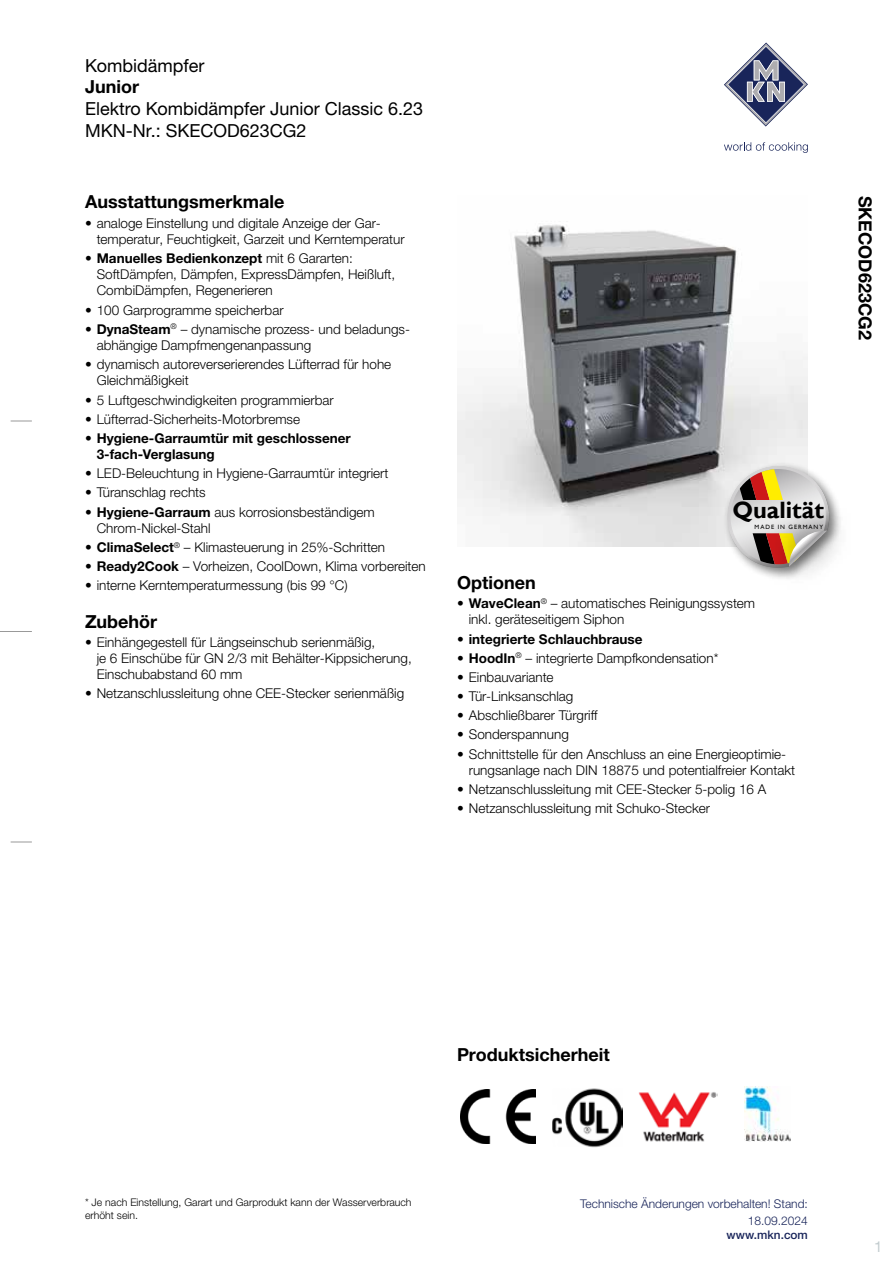
<style>
.page{position:relative;width:893px;height:1263px;background:#fff}
.page>*{position:absolute;margin:0;border:0;box-sizing:border-box;transform-origin:0 0}
.t1{font:700 23.7px "Gill Sans";color:#000}
.t2{font:700 18px "Helvetica Neue LTW1 G";color:#000}
.t3{font:18px/21.6px "Helvetica Neue LTW1 G";color:#000}
.t4{font:15px "Helvetica Neue LTW1 G";color:#c3cccf}
.t5{font:300 13.5px/16.2px "Helvetica Neue LTW1 G";color:#000}
.t6{font:700 13.5px/16.2px "Helvetica Neue LTW1 G";color:#000}
.t7{font:300 12px/16.5px "Helvetica Neue LTW1 G";color:#19255a;text-align:right}
.t8{font:500 11.85px "Helvetica Neue LTW1 G";color:#19255a}
.t9{font:300 10.5px/12.6px "Helvetica Neue LTW1 G";color:#000}
.t10{font:6.15px "Gill Sans";letter-spacing:.15em;color:#000}
.s1{font-weight:700}
.s2{font-weight:300}
</style>
<div class="page">
<svg style="left:11px;top:421px;width:21px;height:1px"></svg>
<hr style="left:0;top:631px;width:32px;height:1px;background:#999">
<svg style="left:11px;top:842px;width:21px;height:1px"></svg>
<svg style="left:724px;top:43px;width:84px;height:84px"></svg>
<svg style="left:724px;top:142px;width:84px;height:11px"></svg>
<img style="left:457px;top:224px;width:351px;height:322px">
<img style="left:460px;top:1089px;width:75px;height:54px">
<img style="left:553px;top:1088px;width:70px;height:60px">
<img style="left:639px;top:1092px;width:78px;height:50px">
<img style="left:744px;top:1087px;width:47px;height:55px">
<div style="left:722px;top:461px;width:121px;height:120px;background:#000;opacity:.5"></div>
<div style="left:716px;top:454px;width:114px;height:93px;background:#fff;opacity:.6"></div>
<div style="left:725px;top:481px;width:115px;height:87px;background:#000;opacity:.35"></div>
<div style="left:767px;top:504px;width:88px;height:86px;background:#000;opacity:.75"></div>
<svg style="left:727px;top:466px;width:102px;height:102px;background:#cabcad"></svg>
<h2 class="t3" style="left:85px;top:54px;width:121px">Kombidämpfer</h2>
<h2 class="t2" style="left:85px;top:76px;width:55px">Junior</h2>
<h2 class="t3" style="left:85px;top:98px;width:340px">Elektro Kombidämpfer Junior Classic 6.23<br>MKN-Nr.: SKECOD623CG2</h2>
<h2 class="t2" style="left:85px;top:191px;width:201px">Ausstattungsmerkmale</h2>
<p class="t5" style="left:97px;top:215px;width:309px;text-indent:-12px">• analoge Einstellung und digitale Anzeige der Gar&shy;temperatur, Feuchtigkeit, Garzeit und Kerntemperatur</p>
<p class="t5" style="left:97px;top:250px;width:300px;text-indent:-12px">• <span class="s1">Manuelles Bedienkonzept</span> mit 6 Gararten:<br>SoftDämpfen, Dämpfen, ExpressDämpfen, Heißluft,<br>CombiDämpfen, Regenerieren</p>
<p class="t5" style="left:85px;top:302px;width:200px">• 100 Garprogramme speicherbar</p>
<p class="t5" style="left:97px;top:321px;width:315px;text-indent:-12px">• <span class="s1">DynaSteam</span><sup>®</sup> – dynamische prozess- und beladungs&shy;abhängige Dampfmengenanpassung</p>
<p class="t5" style="left:97px;top:356px;width:296px;text-indent:-12px">• dynamisch autoreverserierendes Lüfterrad für hohe<br>Gleichmäßigkeit</p>
<p class="t5" style="left:85px;top:392px;width:250px">• 5 Luftgeschwindigkeiten programmierbar</p>
<p class="t5" style="left:85px;top:411px;width:217px">• Lüfterrad-Sicherheits-Motorbremse</p>
<p class="t6" style="left:97px;top:430px;width:255px;text-indent:-12px"><span class="s2">•</span> Hygiene-Garraumtür mit geschlossener<br>3-fach-Verglasung</p>
<p class="t5" style="left:85px;top:465px;width:305px">• LED-Beleuchtung in Hygiene-Garraumtür integriert</p>
<p class="t5" style="left:85px;top:484px;width:122px">• Türanschlag rechts</p>
<p class="t5" style="left:97px;top:504px;width:280px;text-indent:-12px">• <span class="s1">Hygiene-Garraum</span> aus korrosionsbeständigem<br>Chrom-Nickel-Stahl</p>
<p class="t5" style="left:85px;top:539px;width:302px">• <span class="s1">ClimaSelect</span><sup>®</sup> – Klimasteuerung in 25%-Schritten</p>
<p class="t5" style="left:85px;top:558px;width:342px">• <span class="s1">Ready2Cook</span> – Vorheizen, CoolDown, Klima vorbereiten</p>
<p class="t5" style="left:85px;top:577px;width:264px">• interne Kerntemperaturmessung (bis 99 °C)</p>
<h2 class="t2" style="left:85px;top:610px;width:74px">Zubehör</h2>
<p class="t5" style="left:97px;top:634px;width:317px;text-indent:-12px">• Einhängegestell für Längseinschub serienmäßig,<br>je 6 Einschübe für GN 2/3 mit Behälter-Kippsicherung,<br>Einschubabstand 60 mm</p>
<p class="t5" style="left:85px;top:685px;width:321px">• Netzanschlussleitung ohne CEE-Stecker serienmäßig</p>
<h1 class="t1" style="left:732px;top:496px;width:93px">Qualität</h1>
<p class="t10" style="left:755px;top:524px;width:70px">MADE IN GERMANY</p>
<h2 class="t2" style="left:457px;top:571px;width:80px">Optionen</h2>
<p class="t5" style="left:469px;top:595px;width:288px;text-indent:-12px">• <span class="s1">WaveClean</span><sup>®</sup> – automatisches Reinigungssystem inkl. geräteseitigem Siphon</p>
<p class="t6" style="left:457px;top:631px;width:187px"><span class="s2">•</span> integrierte Schlauchbrause</p>
<p class="t5" style="left:457px;top:650px;width:263px">• <span class="s1">HoodIn</span><sup>®</sup> – integrierte Dampfkondensation*</p>
<p class="t5" style="left:457px;top:669px;width:98px">• Einbauvariante</p>
<p class="t5" style="left:457px;top:688px;width:118px">• Tür-Linksanschlag</p>
<p class="t5" style="left:457px;top:707px;width:142px">• Abschließbarer Türgriff</p>
<p class="t5" style="left:457px;top:726px;width:113px">• Sonderspannung</p>
<p class="t5" style="left:469px;top:746px;width:328px;text-indent:-12px">• Schnittstelle für den Anschluss an eine Energieoptimie&shy;rungsanlage nach DIN 18875 und potentialfreier Kontakt</p>
<p class="t5" style="left:457px;top:781px;width:311px">• Netzanschlussleitung mit CEE-Stecker 5-polig 16 A</p>
<p class="t5" style="left:457px;top:800px;width:254px">• Netzanschlussleitung mit Schuko-Stecker</p>
<h2 class="t2" style="left:876px;top:196px;width:146px;rotate:90deg">SKECOD623CG2</h2>
<h2 class="t2" style="left:457px;top:1043px;width:154px">Produktsicherheit</h2>
<p class="t9" style="left:85px;top:1196px;width:328px">* Je nach Einstellung, Garart und Garprodukt kann der Wasserverbrauch erhöht sein.</p>
<p class="t7" style="left:580px;top:1196px;width:229px">Technische Änderungen vorbehalten! Stand:<br>18.09.2024</p>
<p class="t8" style="left:726px;top:1227px;width:83px">www.mkn.com</p>
<p class="t4" style="left:874px;top:1237px;width:10px">1</p>
</div>
